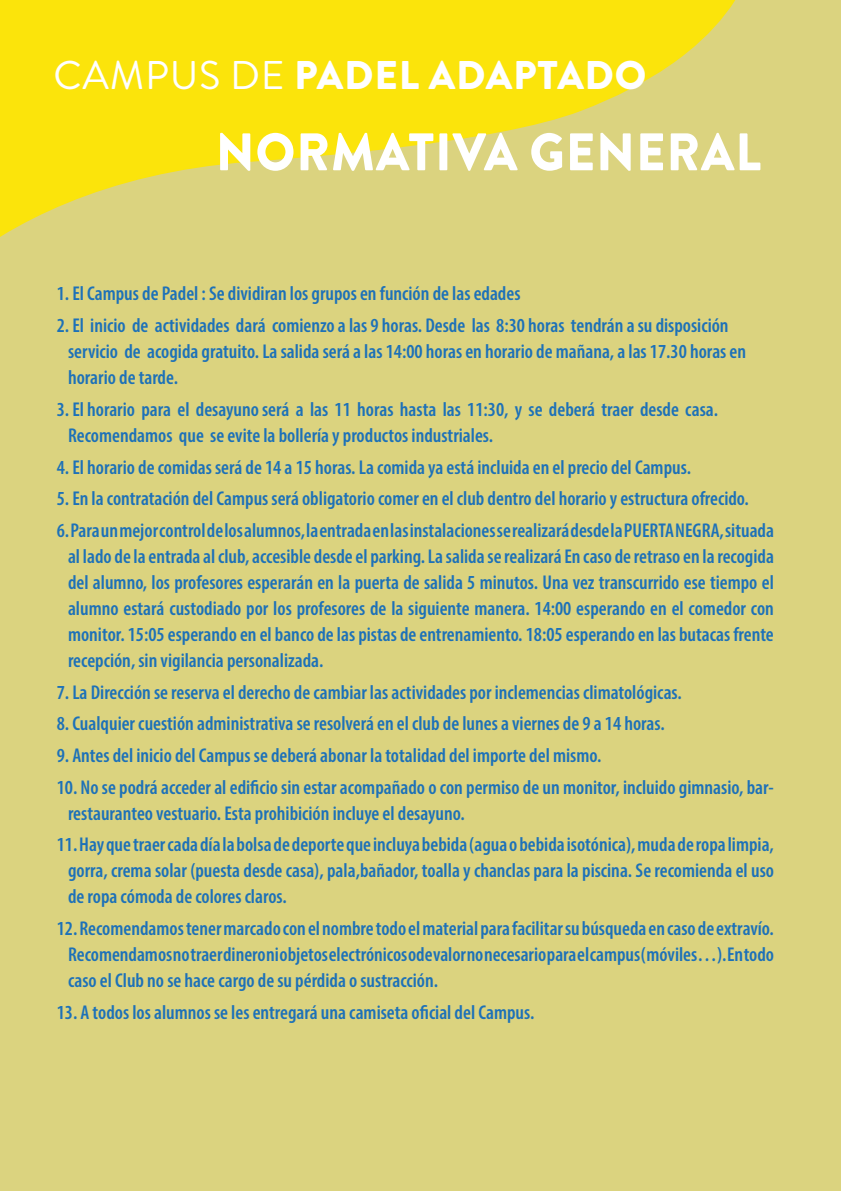
<style>
.page{position:relative;width:842px;height:1191px;background:#fff}
.page>*{position:absolute;margin:0;border:0;box-sizing:border-box;transform-origin:0 0}
.t1{font:900 52.8px "Brandon Grotesque";letter-spacing:.02em;color:#fff;scale:.95 1}
.t2{font:900 40px "Brandon Grotesque";letter-spacing:.02em;color:#fff}
.t3{font:600 condensed 20px/26px "Myriad Pro";color:#1d71b8}
.s1{font-weight:400}
</style>
<div class="page">
<div style="left:1px;top:0;width:840px;height:1191px;background:#dbd37f"></div>
<svg style="left:0;top:0;width:735px;height:261px;fill:#fbe40b"></svg>
<h2 class="t2" style="left:53px;top:47px;width:594px"><span class="s1">CAMPUS DE</span> PADEL ADAPTADO</h2>
<h1 class="t1" style="left:216px;top:115px;width:575px">NORMATIVA GENERAL</h1>
<p class="t3" style="left:57px;top:280px;width:465px">1. El Campus de Padel : Se dividiran los grupos en función de las edades</p>
<p class="t3" style="left:68px;top:312px;width:680px;text-indent:-11px">2. El inicio de actividades dará comienzo a las 9 horas. Desde las 8:30 horas tendrán a su disposición servicio de acogida gratuito. La salida será a las 14:00 horas en horario de mañana, a las 17.30 horas en horario de tarde.</p>
<p class="t3" style="left:68px;top:396px;width:651px;text-indent:-11px">3. El horario para el desayuno será a las 11 horas hasta las 11:30, y se deberá traer desde casa.<br>Recomendamos que se evite la bollería y productos industriales.</p>
<p class="t3" style="left:57px;top:453px;width:636px">4. El horario de comidas será de 14 a 15 horas. La comida ya está incluida en el precio del Campus.</p>
<p class="t3" style="left:57px;top:485px;width:694px">5. En la contratación del Campus será obligatorio comer en el club dentro del horario y estructura ofrecido.</p>
<p class="t3" style="left:68px;top:517px;width:707px;text-align:justify;text-indent:-11px">6. Para un mejor control de los alumnos, la entrada en las instalaciones se realizará desde la PUERTA NEGRA, situada al lado de la entrada al club, accesible desde el parking. La salida se realizará En caso de retraso en la recogida del alumno, los profesores esperarán en la puerta de salida 5 minutos. Una vez transcurrido ese tiempo el alumno estará custodiado por los profesores de la siguiente manera. 14:00 esperando en el comedor con monitor. 15:05 esperando en el banco de las pistas de entrenamiento. 18:05 esperando en las butacas frente recepción, sin vigilancia personalizada.</p>
<p class="t3" style="left:57px;top:678px;width:627px">7. La Dirección se reserva el derecho de cambiar las actividades por inclemencias climatológicas.</p>
<p class="t3" style="left:57px;top:710px;width:610px">8. Cualquier cuestión administrativa se resolverá en el club de lunes a viernes de 9 a 14 horas.</p>
<p class="t3" style="left:57px;top:742px;width:546px">9. Antes del inicio del Campus se deberá abonar la totalidad del importe del mismo.</p>
<p class="t3" style="left:68px;top:773px;width:707px;text-indent:-11px">10. No se podrá acceder al edificio sin estar acompañado o con permiso de un monitor, incluido gimnasio, bar&shy;restauranteo vestuario. Esta prohibición incluye el desayuno.</p>
<p class="t3" style="left:68px;top:831px;width:707px;text-align:justify;text-indent:-11px">11. Hay que traer cada día la bolsa de deporte que incluya bebida (agua o bebida isotónica), muda de ropa limpia, gorra, crema solar (puesta desde casa), pala,bañador, toalla y chanclas para la piscina. Se recomienda el uso de ropa cómoda de colores claros.</p>
<p class="t3" style="left:68px;top:915px;width:707px;text-align:justify;text-indent:-11px">12. Recomendamos tener marcado con el nombre todo el material para facilitar su búsqueda en caso de extravío.<br>Recomendamos no traer dinero ni objetos electrónicos ode valor no necesario para el campus ( móviles…). En todo caso el Club no se hace cargo de su pérdida o sustracción.</p>
<p class="t3" style="left:57px;top:998px;width:479px">13. A todos los alumnos se les entregará una camiseta oficial del Campus.</p>
</div>
